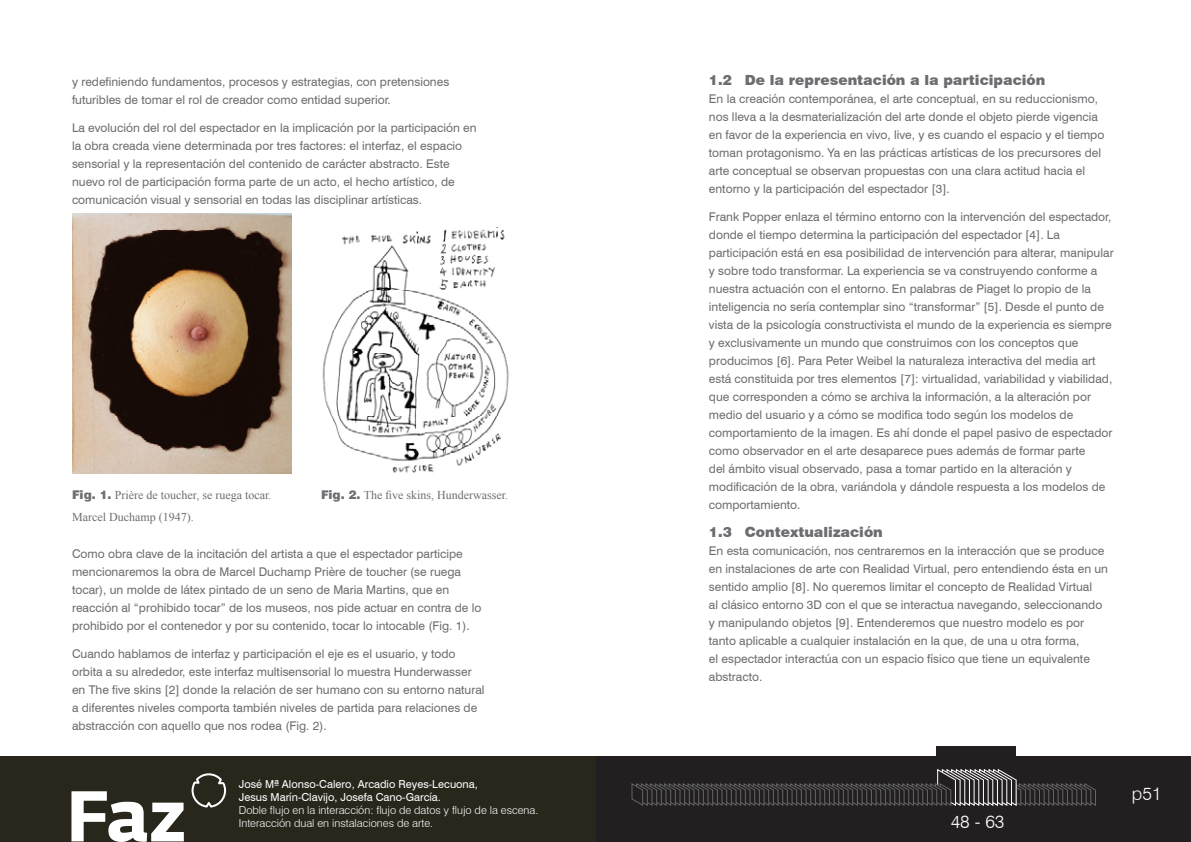
<style>
.page{position:relative;width:1191px;height:842px;background:#fff}
.page>*{position:absolute;margin:0;border:0;box-sizing:border-box;transform-origin:0 0}
.t1{font:300 18px "Swiss 721 BT";color:#fff}
.t2{font:900 14px "Swiss 721 BT";color:#6c6d70}
.t3{font:12px/18px "Swiss 721 BT";color:#6c6d70}
.t4{font:12px "Times New Roman";color:#6c6d70}
.t5{font:300 11px/13.2px "Swiss 721 BT";color:#fff}
.t6{font:11px/13.2px "Swiss 721 BT";color:#fff}
.s1{font-family:"Swiss 721 BT";font-weight:900}
</style>
<div class="page">
<div style="left:595px;top:757px;width:596px;height:85px;background:#231f20"></div>
<div style="left:936px;top:746px;width:79px;height:21px;background:#231f20"></div>
<svg style="left:631px;top:769px;width:465px;height:37px"></svg>
<div style="left:0;top:757px;width:595px;height:85px;background:#29271c"></div>
<svg style="left:71px;top:791px;width:113px;height:51px"></svg>
<svg style="left:191px;top:773px;width:36px;height:35px"></svg>
<img style="left:72px;top:214px;width:220px;height:259px">
<img style="left:322px;top:227px;width:187px;height:246px">
<p class="t3" style="left:72px;top:72px;width:379px">y redefiniendo fundamentos, procesos y estrategias, con pretensiones futuribles de tomar el rol de creador como entidad superior.</p>
<p class="t3" style="left:72px;top:118px;width:406px">La evolución del rol del espectador en la implicación por la participación en la obra creada viene determinada por tres factores: el interfaz, el espacio sensorial y la representación del contenido de carácter abstracto. Este nuevo rol de participación forma parte de un acto, el hecho artístico, de comunicación visual y sensorial en todas las disciplinar artísticas.</p>
<p class="t4" style="left:72px;top:487px;width:201px"><span class="s1">Fig. 1.</span> Prière de toucher, se ruega tocar.</p>
<p class="t4" style="left:321px;top:487px;width:189px"><span class="s1">Fig. 2.</span> The five skins, Hunderwasser.</p>
<p class="t4" style="left:72px;top:509px;width:123px">Marcel Duchamp (1947).</p>
<p class="t3" style="left:72px;top:544px;width:411px">Como obra clave de la incitación del artista a que el espectador participe mencionaremos la obra de Marcel Duchamp Prière de toucher (se ruega tocar), un molde de látex pintado de un seno de Maria Martins, que en reacción al “prohibido tocar” de los museos, nos pide actuar en contra de lo prohibido por el contenedor y por su contenido, tocar lo intocable (Fig. 1).</p>
<p class="t3" style="left:72px;top:644px;width:414px">Cuando hablamos de interfaz y participación el eje es el usuario, y todo orbita a su alrededor, este interfaz multisensorial lo muestra Hunderwasser en The five skins [2] donde la relación de ser humano con su entorno natural a diferentes niveles comporta también niveles de partida para relaciones de abstracción con aquello que nos rodea (Fig. 2).</p>
<p class="t6" style="left:239px;top:777px;width:241px">José Mª Alonso-Calero, Arcadio Reyes-Lecuona,<br>Jesus Marín-Clavijo, Josefa Cano-García.</p>
<p class="t5" style="left:239px;top:803px;width:301px">Doble flujo en la interacción: flujo de datos y flujo de la escena.<br>Interacción dual en instalaciones de arte.</p>
<p class="t2" style="left:709px;top:71px;width:338px">1.2 De la representación a la participación</p>
<p class="t3" style="left:709px;top:90px;width:397px">En la creación contemporánea, el arte conceptual, en su reduccionismo, nos lleva a la desmaterialización del arte donde el objeto pierde vigencia en favor de la experiencia en vivo, live, y es cuando el espacio y el tiempo toman protagonismo. Ya en las prácticas artísticas de los precursores del arte conceptual se observan propuestas con una clara actitud hacia el entorno y la participación del espectador [3].</p>
<p class="t3" style="left:709px;top:208px;width:406px">Frank Popper enlaza el término entorno con la intervención del espectador, donde el tiempo determina la participación del espectador [4]. La participación está en esa posibilidad de intervención para alterar, manipular y sobre todo transformar. La experiencia se va construyendo conforme a nuestra actuación con el entorno. En palabras de Piaget lo propio de la inteligencia no sería contemplar sino “transformar” [5]. Desde el punto de vista de la psicología constructivista el mundo de la experiencia es siempre y exclusivamente un mundo que construimos con los conceptos que producimos [6]. Para Peter Weibel la naturaleza interactiva del media art está constituida por tres elementos [7]: virtualidad, variabilidad y viabilidad, que corresponden a cómo se archiva la información, a la alteración por medio del usuario y a cómo se modifica todo según los modelos de comportamiento de la imagen. Es ahí donde el papel pasivo de espectador como observador en el arte desaparece pues además de formar parte<br>del ámbito visual observado, pasa a tomar partido en la alteración y modificación de la obra, variándola y dándole respuesta a los modelos de comportamiento.</p>
<p class="t2" style="left:709px;top:523px;width:175px">1.3 Contextualización</p>
<p class="t3" style="left:709px;top:542px;width:401px">En esta comunicación, nos centraremos en la interacción que se produce en instalaciones de arte con Realidad Virtual, pero entendiendo ésta en un sentido amplio [8]. No queremos limitar el concepto de Realidad Virtual<br>al clásico entorno 3D con el que se interactua navegando, seleccionando y manipulando objetos [9]. Entenderemos que nuestro modelo es por tanto aplicable a cualquier instalación en la que, de una u otra forma,<br>el espectador interactúa con un espacio físico que tiene un equivalente abstracto.</p>
<h1 class="t1" style="left:950px;top:810px;width:55px">48 - 63</h1>
<h1 class="t1" style="left:1132px;top:782px;width:31px">p51</h1>
</div>
